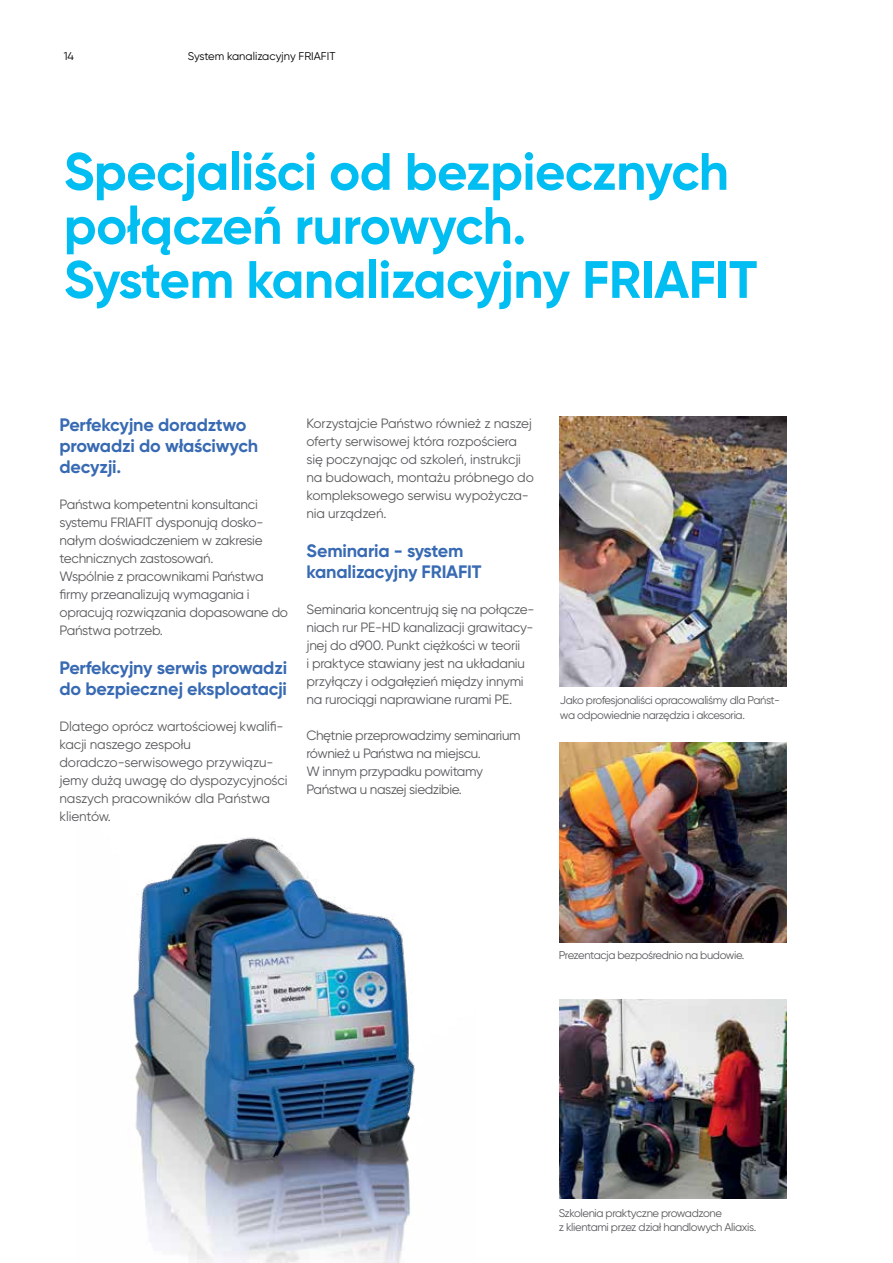
<style>
.page{position:relative;width:893px;height:1263px;background:#fff}
.page>*{position:absolute;margin:0;border:0;box-sizing:border-box;transform-origin:0 0}
.t1{font:700 52.5px/54px "Gilroy";letter-spacing:-.01em;color:#00bdf2}
.t2{font:700 18px/21px "Gilroy";letter-spacing:-.01em;color:#386ab3}
.t3{font:13.5px/18px "Gilroy";letter-spacing:-.02em;color:#58595b}
.t4{font:11.25px/13.5px "Gilroy";letter-spacing:-.035em;color:#58595b}
.t5{font:11.25px "Gilroy";color:#000}
</style>
<div class="page">
<img style="left:560px;top:416px;width:227px;height:271px">
<img style="left:133px;top:837px;width:282px;height:426px">
<img style="left:560px;top:999px;width:227px;height:200px">
<img style="left:560px;top:742px;width:227px;height:200px">
<p class="t5" style="left:64px;top:49px;width:12px">14</p>
<p class="t5" style="left:188px;top:49px;width:149px">System kanalizacyjny FRIAFIT</p>
<h1 class="t1" style="left:64px;top:144px;width:695px">Specjaliści od bezpiecznych połączeń rurowych.<br>System kanalizacyjny FRIAFIT</h1>
<h2 class="t2" style="left:60px;top:414px;width:200px">Perfekcyjne doradztwo prowadzi do właściwych decyzji.</h2>
<p class="t3" style="left:60px;top:495px;width:230px">Państwa kompetentni konsultanci systemu FRIAFIT dysponują dosko&shy;nałym doświadczeniem w zakresie technicznych zastosowań.<br>Wspólnie z pracownikami Państwa firmy przeanalizują wymagania i opracują rozwiązania dopasowane do<br>Państwa potrzeb.</p>
<h2 class="t2" style="left:60px;top:657px;width:229px">Perfekcyjny serwis prowadzi do bezpiecznej eksploatacji</h2>
<p class="t3" style="left:60px;top:717px;width:229px">Dlatego oprócz wartościowej kwalifi&shy;kacji naszego zespołu doradczo-serwisowego przywiązu&shy;jemy dużą uwagę do dyspozycyjności naszych pracowników dla Państwa klientów.</p>
<p class="t3" style="left:306px;top:414px;width:229px">Korzystajcie Państwo również z naszej oferty serwisowej która rozpościera się poczynając od szkoleń, instrukcji na budowach, montażu próbnego do kompleksowego serwisu wypożycza&shy;nia urządzeń.</p>
<h2 class="t2" style="left:306px;top:540px;width:177px">Seminaria - system kanalizacyjny FRIAFIT</h2>
<p class="t3" style="left:306px;top:600px;width:230px">Seminaria koncentrują się na połącze&shy;niach rur PE-HD kanalizacji grawitacy&shy;jnej do d900. Punkt ciężkości w teorii<br>i praktyce stawiany jest na układaniu przyłączy i odgałęzień między innymi na rurociągi naprawiane rurami PE.</p>
<p class="t3" style="left:306px;top:726px;width:216px">Chętnie przeprowadzimy seminarium również u Państwa na miejscu.<br>W innym przypadku powitamy<br>Państwa u naszej siedzibie.</p>
<p class="t4" style="left:560px;top:692px;width:222px;line-height:15px">Jako profesjonaliści opracowaliśmy dla Państ&shy;wa odpowiednie narzędzia i akcesoria.</p>
<p class="t4" style="left:559px;top:948px;width:187px">Prezentacja bezpośrednio na budowie.</p>
<p class="t4" style="left:559px;top:1206px;width:199px">Szkolenia praktyczne prowadzone<br>z klientami przez dział handlowych Aliaxis.</p>
</div>
